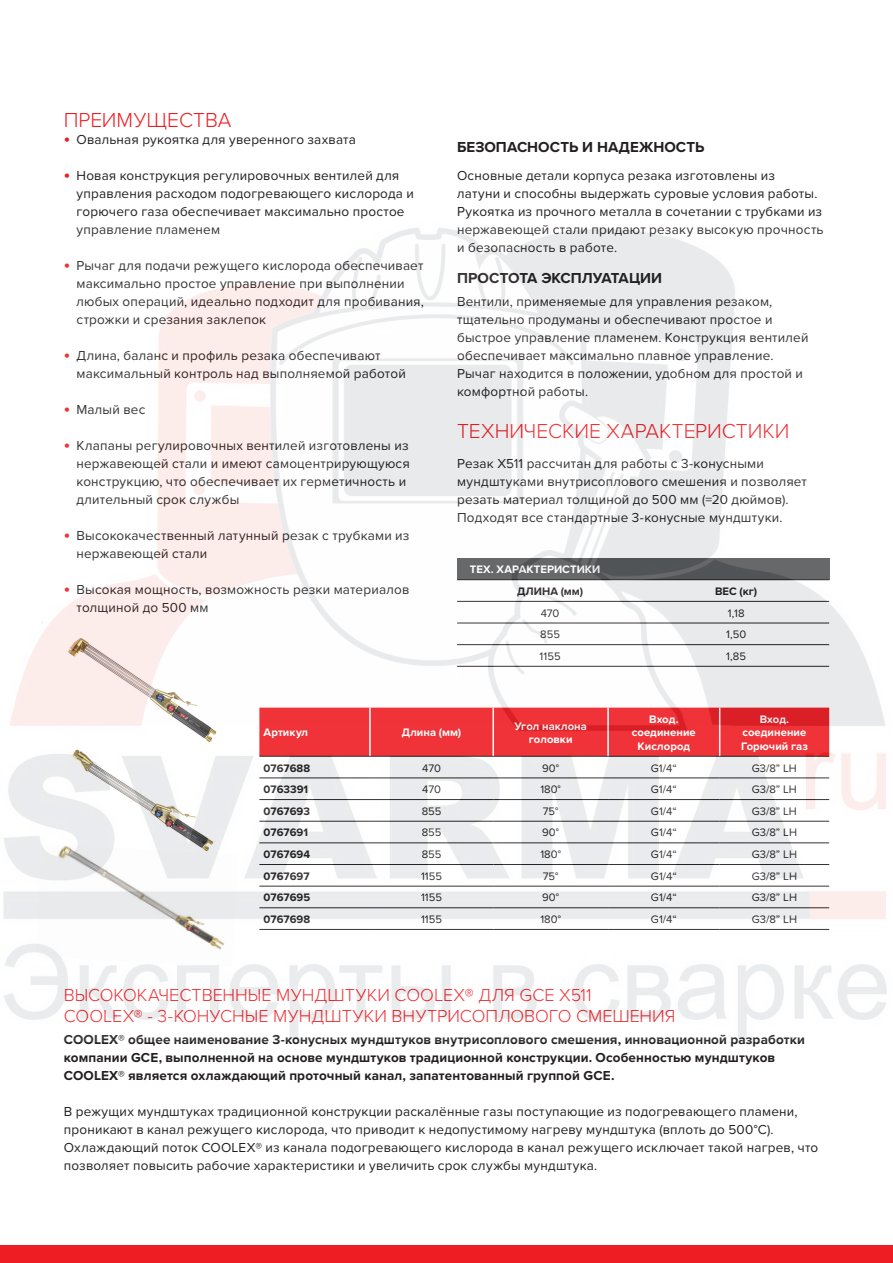
<style>
.page{position:relative;width:893px;height:1263px;background:#fff}
.page>*{position:absolute;margin:0;border:0;box-sizing:border-box;transform-origin:0 0}
.Sub-headline_Colour{font:300 21px "Proxima Nova";color:#ee1d23}
.Sub-headline_Colour-2{font:300 18px/21.6px "Proxima Nova";color:#ee1d23}
.Sub-headline_Colour-3{font:700 15px "Proxima Nova";color:#231f20}
.Bodycopy_10pt{font:13.5px/18px "Proxima Nova";letter-spacing:.015em;color:#231f20}
.Bodycopy_10pt-2{font:700 13.5px/18px "Proxima Nova";letter-spacing:.01em;color:#231f20}
.t1{font:11.25px "Proxima Nova";color:#231f20}
.t2{font:700 11.25px/13.5px "Proxima Nova";letter-spacing:.005em;color:#fff;text-align:center}
.t3{font:700 11.25px "Proxima Nova";color:#231f20}
.s1{font-weight:700;font-size:18px;color:#ee1d23}
</style>
<div class="page">
<div style="left:0;top:1246px;width:893px;height:17px;background:#ee1d23"></div>
<img style="left:3px;top:228px;width:884px;height:811px">
<p class="Sub-headline_Colour" style="left:64px;top:104px;width:169px">ПРЕИМУЩЕСТВА</p>
<p class="Bodycopy_10pt" style="left:64px;top:130px;width:294px"><span class="s1">•</span> Овальная рукоятка для уверенного захвата</p>
<p class="Bodycopy_10pt" style="left:77px;top:166px;width:339px;text-indent:-13px"><span class="s1">•</span> Новая конструкция регулировочных вентилей для управления расходом подогревающего кислорода и горючего газа обеспечивает максимально простое управление пламенем</p>
<p class="Bodycopy_10pt" style="left:77px;top:256px;width:349px;text-indent:-13px"><span class="s1">•</span> Рычаг для подачи режущего кислорода обеспечивает максимально простое управление при выполнении любых операций, идеально подходит для пробивания, строжки и срезания заклепок</p>
<p class="Bodycopy_10pt" style="left:77px;top:346px;width:331px;text-indent:-13px"><span class="s1">•</span> Длина, баланс и профиль резака обеспечивают максимальный контроль над выполняемой работой</p>
<p class="Bodycopy_10pt" style="left:64px;top:400px;width:83px"><span class="s1">•</span> Малый вес</p>
<p class="Bodycopy_10pt" style="left:77px;top:436px;width:335px;text-indent:-13px"><span class="s1">•</span> Клапаны регулировочных вентилей изготовлены из нержавеющей стали и имеют самоцентрирующуюся конструкцию, что обеспечивает их герметичность и длительный срок службы</p>
<p class="Bodycopy_10pt" style="left:77px;top:526px;width:334px;text-indent:-13px"><span class="s1">•</span> Высококачественный латунный резак с трубками из нержавеющей стали</p>
<p class="Bodycopy_10pt" style="left:77px;top:580px;width:334px;text-indent:-13px"><span class="s1">•</span> Высокая мощность, возможность резки материалов толщиной до 500 мм</p>
<p class="Sub-headline_Colour-3" style="left:457px;top:136px;width:249px">БЕЗОПАСНОСТЬ И НАДЕЖНОСТЬ</p>
<p class="Bodycopy_10pt" style="left:457px;top:166px;width:368px">Основные детали корпуса резака изготовлены из<br>латуни и способны выдержать суровые условия работы.<br>Рукоятка из прочного металла в сочетании с трубками из нержавеющей стали придают резаку высокую прочность и безопасность в работе.</p>
<p class="Sub-headline_Colour-3" style="left:457px;top:267px;width:206px">ПРОСТОТА ЭКСПЛУАТАЦИИ</p>
<p class="Bodycopy_10pt" style="left:457px;top:292px;width:353px">Вентили, применяемые для управления резаком, тщательно продуманы и обеспечивают простое и быстрое управление пламенем. Конструкция вентилей обеспечивает максимально плавное управление.<br>Рычаг находится в положении, удобном для простой и комфортной работы.</p>
<p class="Sub-headline_Colour" style="left:457px;top:416px;width:334px">ТЕХНИЧЕСКИЕ ХАРАКТЕРИСТИКИ</p>
<p class="Bodycopy_10pt" style="left:457px;top:454px;width:351px">Резак X511 рассчитан для работы с 3-конусными мундштуками внутрисоплового смешения и позволяет резать материал толщиной до 500 мм (=20 дюймов).<br>Подходят все стандартные 3-конусные мундштуки.</p>
<p class="t2" style="left:470px;top:563px;width:132px">ТЕХ. ХАРАКТЕРИСТИКИ</p>
<p class="t3" style="left:517px;top:583px;width:68px">ДЛИНА (мм)</p>
<p class="t3" style="left:715px;top:583px;width:44px">ВЕС (кг)</p>
<p class="t1" style="left:541px;top:604px;width:20px">470</p>
<p class="t1" style="left:728px;top:604px;width:18px">1,18</p>
<p class="t1" style="left:540px;top:626px;width:21px">855</p>
<p class="t1" style="left:726px;top:626px;width:22px">1,50</p>
<p class="t1" style="left:540px;top:648px;width:23px">1155</p>
<p class="t1" style="left:726px;top:648px;width:22px">1,85</p>
<p class="t2" style="left:264px;top:726px;width:46px">Aртикул</p>
<p class="t2" style="left:402px;top:726px;width:61px">Длина (мм)</p>
<p class="t2" style="left:514px;top:719px;width:74px">Угол наклона</p>
<p class="t2" style="left:529px;top:732px;width:45px">головки</p>
<p class="t2" style="left:632px;top:712px;width:65px">Вход. соединение</p>
<p class="t2" style="left:638px;top:739px;width:54px">Кислород</p>
<p class="t2" style="left:742px;top:712px;width:65px">Вход. соединение</p>
<p class="t2" style="left:741px;top:739px;width:68px">Горючий газ</p>
<p class="t3" style="left:264px;top:759px;width:48px">0767688</p>
<p class="t1" style="left:422px;top:759px;width:20px">470</p>
<p class="t1" style="left:542px;top:759px;width:18px">90°</p>
<p class="t1" style="left:651px;top:759px;width:27px">G1/4“</p>
<p class="t1" style="left:752px;top:759px;width:47px">G3/8” LH</p>
<p class="t3" style="left:264px;top:781px;width:46px">0763391</p>
<p class="t1" style="left:422px;top:781px;width:20px">470</p>
<p class="t1" style="left:540px;top:781px;width:22px">180°</p>
<p class="t1" style="left:651px;top:781px;width:27px">G1/4“</p>
<p class="t1" style="left:752px;top:781px;width:47px">G3/8” LH</p>
<p class="t3" style="left:264px;top:803px;width:48px">0767693</p>
<p class="t1" style="left:422px;top:803px;width:21px">855</p>
<p class="t1" style="left:543px;top:803px;width:17px">75°</p>
<p class="t1" style="left:651px;top:803px;width:27px">G1/4“</p>
<p class="t1" style="left:752px;top:803px;width:47px">G3/8” LH</p>
<p class="t3" style="left:264px;top:824px;width:46px">0767691</p>
<p class="t1" style="left:422px;top:824px;width:21px">855</p>
<p class="t1" style="left:542px;top:824px;width:18px">90°</p>
<p class="t1" style="left:651px;top:824px;width:27px">G1/4“</p>
<p class="t1" style="left:752px;top:824px;width:47px">G3/8” LH</p>
<p class="t3" style="left:264px;top:846px;width:48px">0767694</p>
<p class="t1" style="left:422px;top:846px;width:21px">855</p>
<p class="t1" style="left:540px;top:846px;width:22px">180°</p>
<p class="t1" style="left:651px;top:846px;width:27px">G1/4“</p>
<p class="t1" style="left:752px;top:846px;width:47px">G3/8” LH</p>
<p class="t3" style="left:264px;top:868px;width:47px">0767697</p>
<p class="t1" style="left:421px;top:868px;width:22px">1155</p>
<p class="t1" style="left:543px;top:868px;width:17px">75°</p>
<p class="t1" style="left:651px;top:868px;width:27px">G1/4“</p>
<p class="t1" style="left:752px;top:868px;width:47px">G3/8” LH</p>
<p class="t3" style="left:264px;top:889px;width:48px">0767695</p>
<p class="t1" style="left:421px;top:889px;width:22px">1155</p>
<p class="t1" style="left:542px;top:889px;width:18px">90°</p>
<p class="t1" style="left:651px;top:889px;width:27px">G1/4“</p>
<p class="t1" style="left:752px;top:889px;width:47px">G3/8” LH</p>
<p class="t3" style="left:264px;top:911px;width:48px">0767698</p>
<p class="t1" style="left:421px;top:911px;width:22px">1155</p>
<p class="t1" style="left:540px;top:911px;width:22px">180°</p>
<p class="t1" style="left:651px;top:911px;width:27px">G1/4“</p>
<p class="t1" style="left:752px;top:911px;width:47px">G3/8” LH</p>
<p class="Sub-headline_Colour-2" style="left:64px;top:983px;width:613px">ВЫСОКОКАЧЕСТВЕННЫЕ МУНДШТУКИ COOLEX® ДЛЯ GCE X511<br>COOLEX® - 3-КОНУСНЫЕ МУНДШТУКИ ВНУТРИСОПЛОВОГО СМЕШЕНИЯ</p>
<p class="Bodycopy_10pt-2" style="left:64px;top:1030px;width:743px">COOLEX® общее наименование 3-конусных мундштуков внутрисоплового смешения, инновационной разработки компании GCE, выполненной на основе мундштуков традиционной конструкции. Особенностью мундштуков<br>COOLEX® является охлаждающий проточный канал, запатентованный группой GCE.</p>
<p class="Bodycopy_10pt" style="left:64px;top:1102px;width:756px">В режущих мундштуках традиционной конструкции раскалённые газы поступающие из подогревающего пламени, проникают в канал режущего кислорода, что приводит к недопустимому нагреву мундштука (вплоть до 500°С).<br>Охлаждающий поток COOLEX® из канала подогревающего кислорода в канал режущего исключает такой нагрев, что позволяет повысить рабочие характеристики и увеличить срок службы мундштука.</p>
</div>
